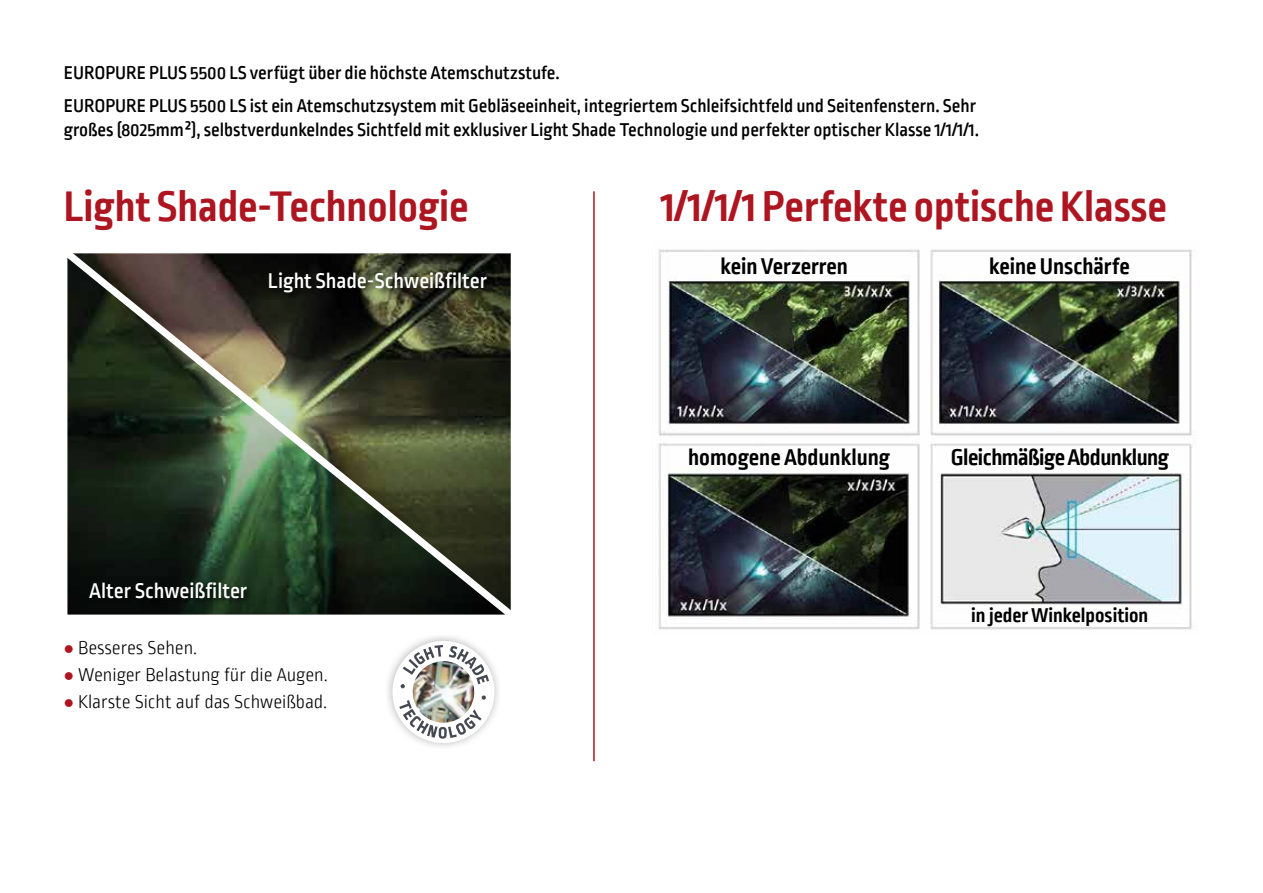
<style>
.page{position:relative;width:1263px;height:893px;background:#fff}
.page>*{position:absolute;margin:0;border:0;box-sizing:border-box;transform-origin:0 0}
.t1{font:700 45px "Ropa Sans PTT";color:#ad1520}
.t2{font:700 24px "Ropa Sans PTT";color:#000}
.t3{font:700 24px "Ropa Sans PTT";letter-spacing:-.02em;color:#000}
.t4{font:500 22.5px "Ropa Sans Pro";color:#fff}
.t5{font:700 21px "Ropa Sans PTT";color:#000}
.t6{font:500 19.5px/32.5px "Ropa Sans PTT";color:#000}
.t7{font:300 19.5px "Ropa Sans PTT";color:#000}
.s1{color:#ad1520}
</style>
<div class="page">
<img style="left:389px;top:637px;width:109px;height:109px">
<img style="left:67px;top:253px;width:444px;height:362px">
<hr style="left:593px;top:191px;width:2px;height:570px;background:#ad1520">
<img style="left:658px;top:249px;width:534px;height:381px">
<p class="t6" style="left:64px;top:58px;width:914px">EUROPURE PLUS 5500 LS verfügt über die höchste Atemschutzstufe.<br>EUROPURE PLUS 5500 LS ist ein Atemschutzsystem mit Gebläseeinheit, integriertem Schleifsichtfeld und Seitenfenstern. Sehr</p>
<p class="t6" style="left:64px;top:114px;width:917px">großes (8025mm²), selbstverdunkelndes Sichtfeld mit exklusiver Light Shade Technologie und perfekter optischer Klasse 1/1/1/1.</p>
<h1 class="t1" style="left:64px;top:181px;width:406px">Light Shade-Technologie</h1>
<p class="t4" style="left:268px;top:268px;width:220px">Light Shade-Schweißfilter</p>
<p class="t4" style="left:89px;top:578px;width:159px">Alter Schweißfilter</p>
<p class="t7" style="left:64px;top:637px;width:135px"><span class="s1">●</span> Besseres Sehen.</p>
<p class="t7" style="left:64px;top:665px;width:266px"><span class="s1">●</span> Weniger Belastung für die Augen.</p>
<p class="t7" style="left:64px;top:692px;width:265px"><span class="s1">●</span> Klarste Sicht auf das Schweißbad.</p>
<h1 class="t1" style="left:660px;top:181px;width:508px">1/1/1/1 Perfekte optische Klasse</h1>
<p class="t2" style="left:721px;top:253px;width:129px">kein Verzerren</p>
<p class="t2" style="left:989px;top:252px;width:142px">keine Unschärfe</p>
<p class="t2" style="left:688px;top:443px;width:203px">homogene Abdunklung</p>
<p class="t3" style="left:951px;top:443px;width:220px">Gleichmäßige Abdunklung</p>
<p class="t5" style="left:971px;top:603px;width:179px">in jeder Winkelposition</p>
</div>
